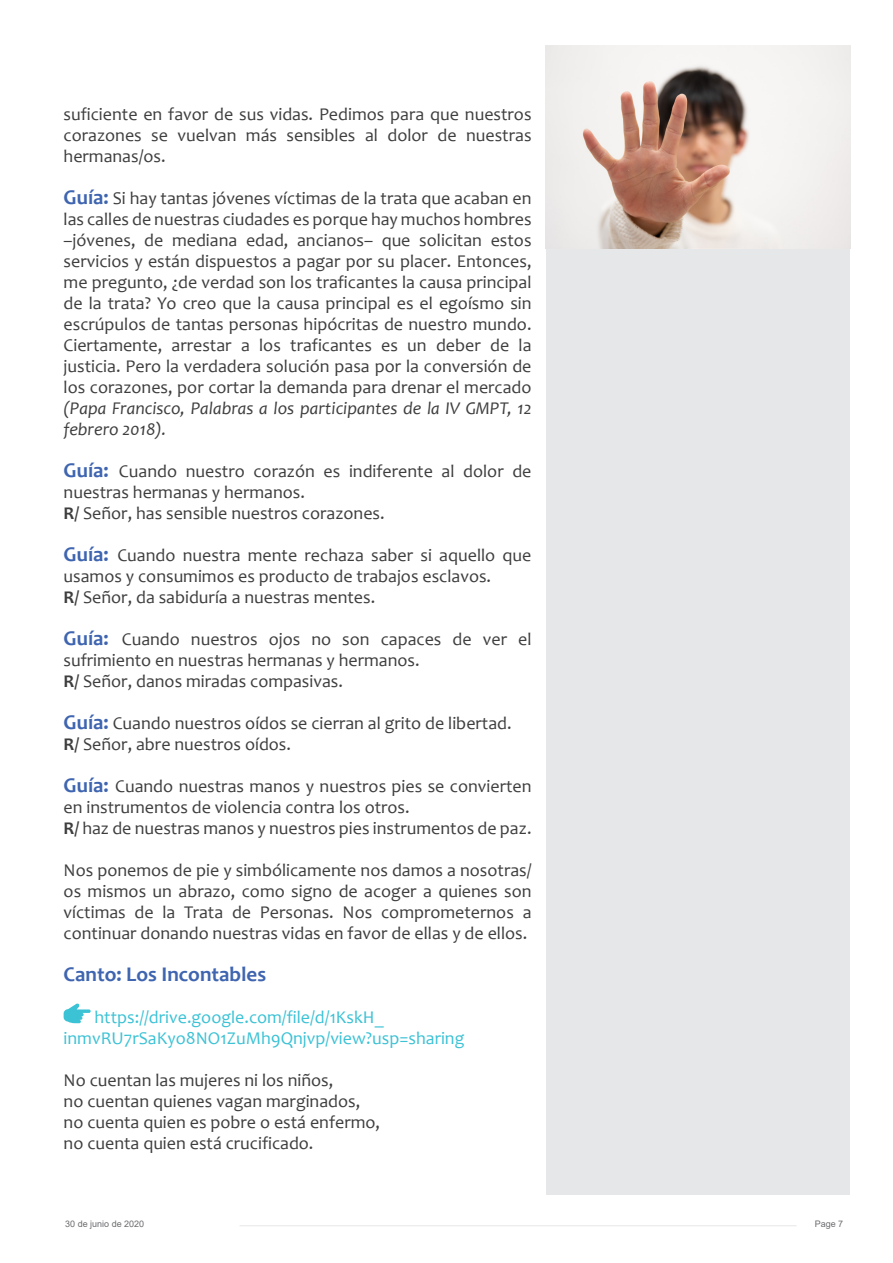
<style>
.page{position:relative;width:893px;height:1263px;background:#fff}
.page>*{position:absolute;margin:0;border:0;box-sizing:border-box;transform-origin:0 0}
.t1{font:700 21px "Candara";color:#3f65b0}
.t2{font:18px/21px "Candara";color:#3e3e3f}
.t3{font:18px/21px "Candara";color:#3bc2d5}
.t4{font:italic 18px/21px "Candara";color:#3e3e3f}
.t5{font:9px "Arial";color:#6c6d70}
.s1{font-weight:700;font-size:21px;color:#3f65b0}
.s2{font-weight:700}
</style>
<div class="page">
<hr style="left:240px;top:1225px;width:557px;height:1px;background:#e6e7e9">
<div style="left:546px;top:169px;width:304px;height:1026px;background:#e6e7e9"></div>
<svg style="left:64px;top:1003px;width:27px;height:20px"></svg>
<img style="left:546px;top:46px;width:304px;height:203px">
<p class="t2" style="left:64px;top:104px;width:469px;text-align:justify">suficiente en favor de sus vidas. Pedimos para que nuestros corazones se vuelvan más sensibles al dolor de nuestras hermanas/os.</p>
<p class="t2" style="left:64px;top:188px;width:469px;text-align:justify"><span class="s1">Guía:</span> Si hay tantas jóvenes víctimas de la trata que acaban en las calles de nuestras ciudades es porque hay muchos hombres –jóvenes, de mediana edad, ancianos– que solicitan estos servicios y están dispuestos a pagar por su placer. Entonces, me pregunto, ¿de verdad son los traficantes la causa principal de la trata? Yo creo que la causa principal es el egoísmo sin escrúpulos de tantas personas hipócritas de nuestro mundo.<br>Ciertamente, arrestar a los traficantes es un deber de la justicia. Pero la verdadera solución pasa por la conversión de los corazones, por cortar la demanda para drenar el mercado</p>
<p class="t4" style="left:64px;top:398px;width:469px">(Papa Francisco, Palabras a los participantes de la IV GMPT, 12 febrero 2018).</p>
<p class="t2" style="left:64px;top:461px;width:469px"><span class="s1">Guía:</span> Cuando nuestro corazón es indiferente al dolor de nuestras hermanas y hermanos.<br><span class="s2">R/</span> Señor, has sensible nuestros corazones.</p>
<p class="t2" style="left:64px;top:545px;width:469px"><span class="s1">Guía:</span> Cuando nuestra mente rechaza saber si aquello que usamos y consumimos es producto de trabajos esclavos.<br><span class="s2">R/</span> Señor, da sabiduría a nuestras mentes.</p>
<p class="t2" style="left:64px;top:629px;width:469px"><span class="s1">Guía:</span> Cuando nuestros ojos no son capaces de ver el sufrimiento en nuestras hermanas y hermanos.<br><span class="s2">R/</span> Señor, danos miradas compasivas.</p>
<p class="t2" style="left:64px;top:713px;width:450px"><span class="s1">Guía:</span> Cuando nuestros oídos se cierran al grito de libertad.<br><span class="s2">R/</span> Señor, abre nuestros oídos.</p>
<p class="t2" style="left:64px;top:776px;width:469px"><span class="s1">Guía:</span> Cuando nuestras manos y nuestros pies se convierten en instrumentos de violencia contra los otros.<br><span class="s2">R/</span> haz de nuestras manos y nuestros pies instrumentos de paz.</p>
<p class="t2" style="left:64px;top:860px;width:469px;text-align:justify">Nos ponemos de pie y simbólicamente nos damos a nosotras/ os mismos un abrazo, como signo de acoger a quienes son víctimas de la Trata de Personas. Nos comprometernos a continuar donando nuestras vidas en favor de ellas y de ellos.</p>
<p class="t1" style="left:64px;top:961px;width:204px">Canto: Los Incontables</p>
<p class="t3" style="left:64px;top:1007px;width:402px;text-indent:31px">https://drive.google.com/file/d/1KskH_ inmvRU7rSaKyo8NO1ZuMh9Qnjvp/view?usp=sharing</p>
<p class="t2" style="left:64px;top:1070px;width:318px">No cuentan las mujeres ni los niños,<br>no cuentan quienes vagan marginados, no cuenta quien es pobre o está enfermo, no cuenta quien está crucificado.</p>
<p class="t5" style="left:65px;top:1218px;width:81px">30 de junio de 2020</p>
<p class="t5" style="left:815px;top:1218px;width:30px">Page 7</p>
</div>
